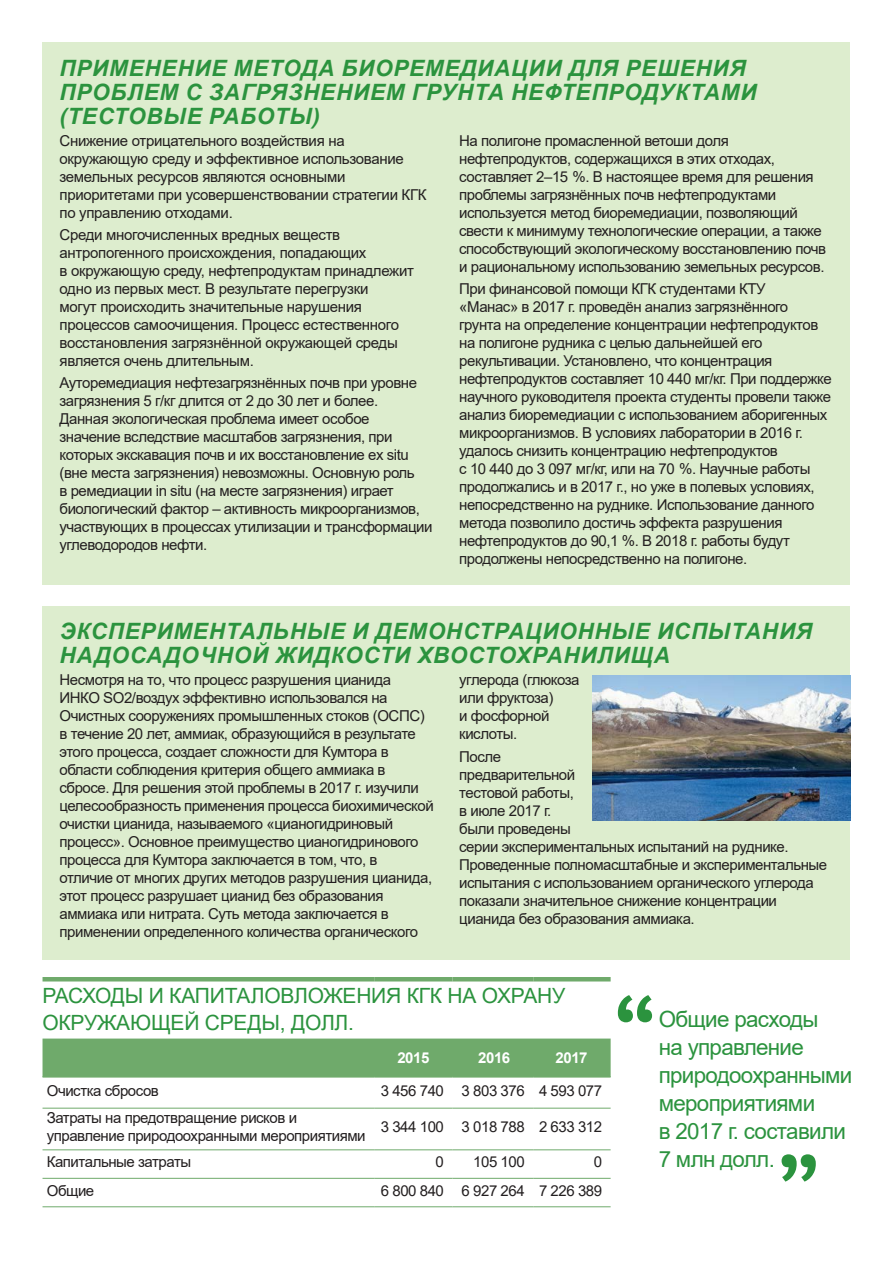
<style>
.page{position:relative;width:893px;height:1263px;background:#fff}
.page>*{position:absolute;margin:0;border:0;box-sizing:border-box;transform-origin:0 0}
.t1{font:italic 700 22.5px/24px "Arial";letter-spacing:.035em;color:#2b933e}
.t2{font:22.35px/27.9px "Arial";letter-spacing:-.03em;color:#2b933e}
.t3{font:21px/27px "Arial";letter-spacing:-.01em;color:#2b933e}
.t4{font:15px/18px "Arial";letter-spacing:-.03em;color:#231f20}
.t5{font:700 15px "Arial";letter-spacing:-.03em;color:#fff}
</style>
<div class="page">
<div style="left:43px;top:43px;width:807px;height:542px;background:#ddedce"></div>
<div style="left:43px;top:606px;width:807px;height:354px;background:#ddedce"></div>
<img style="left:592px;top:676px;width:258px;height:145px">
<svg style="left:618px;top:995px;width:34px;height:27px"></svg>
<svg style="left:782px;top:1154px;width:34px;height:27px"></svg>
<div style="left:43px;top:1038px;width:568px;height:38px;background:#6faa6b"></div>
<hr style="left:43px;top:977px;width:331px;height:4px;background:#6faa6b">
<hr style="left:374px;top:977px;width:78px;height:4px;background:#6faa6b">
<hr style="left:452px;top:977px;width:81px;height:4px;background:#6faa6b">
<hr style="left:533px;top:977px;width:78px;height:4px;background:#6faa6b">
<hr style="left:43px;top:1108px;width:331px;height:1px;background:#6faa6b">
<hr style="left:374px;top:1108px;width:78px;height:1px;background:#6faa6b">
<hr style="left:452px;top:1108px;width:81px;height:1px;background:#6faa6b">
<hr style="left:533px;top:1108px;width:78px;height:1px;background:#6faa6b">
<hr style="left:43px;top:1149px;width:331px;height:1px;background:#6faa6b">
<hr style="left:374px;top:1149px;width:78px;height:1px;background:#6faa6b">
<hr style="left:452px;top:1149px;width:81px;height:1px;background:#6faa6b">
<hr style="left:533px;top:1149px;width:78px;height:1px;background:#6faa6b">
<hr style="left:43px;top:1178px;width:331px;height:1px;background:#6faa6b">
<hr style="left:374px;top:1178px;width:78px;height:1px;background:#6faa6b">
<hr style="left:452px;top:1178px;width:81px;height:1px;background:#6faa6b">
<hr style="left:533px;top:1178px;width:78px;height:1px;background:#6faa6b">
<hr style="left:43px;top:1206px;width:331px;height:1px;background:#6faa6b">
<hr style="left:374px;top:1206px;width:78px;height:1px;background:#6faa6b">
<hr style="left:452px;top:1206px;width:81px;height:1px;background:#6faa6b">
<hr style="left:533px;top:1206px;width:78px;height:1px;background:#6faa6b">
<hr style="left:43px;top:1076px;width:331px;height:1px;background:#6faa6b">
<hr style="left:374px;top:1076px;width:78px;height:1px;background:#6faa6b">
<hr style="left:452px;top:1076px;width:81px;height:1px;background:#6faa6b">
<hr style="left:533px;top:1076px;width:78px;height:1px;background:#6faa6b">
<h1 class="t1" style="left:60px;top:56px;width:698px">Применение метода биоремедиации для решения проблем с загрязнением грунта нефтепродуктами (тестовые работы)</h1>
<p class="t4" style="left:60px;top:132px;width:367px">Снижение отрицательного воздействия на окружающую среду и эффективное использование земельных ресурсов являются основными приоритетами при усовершенствовании стратегии КГК по управлению отходами.</p>
<p class="t4" style="left:60px;top:226px;width:356px">Среди многочисленных вредных веществ антропогенного происхождения, попадающих<br>в окружающую среду, нефтепродуктам принадлежит одно из первых мест. В результате перегрузки<br>могут происходить значительные нарушения процессов самоочищения. П роцесс естественного восстановления загрязнённой окружающей среды является очень длительным.</p>
<p class="t4" style="left:60px;top:374px;width:375px">Ауторемедиация нефтезагрязнённых почв при уровне загрязнения 5 г/кг длится от 2 до 30 лет и более.<br>Данная экологическая проблема имеет особое значение вследствие масштабов загрязнения, при которых экскавация почв и их восстановление ex situ (вне места загрязнения) невозможны. Основную роль<br>в ремедиации in situ (на месте загрязнения) играет биологический фактор – активность микроорганизмов, участвующих в процессах утилизации и трансформации углеводородов нефти.</p>
<p class="t4" style="left:459px;top:132px;width:368px">На полигоне промасленной ветоши доля нефтепродуктов, содержащихся в этих отходах, составляет 2–15 %. В настоящее время для решения проблемы загрязнённых почв нефтепродуктами используется метод биоремедиации, позволяющий свести к минимуму технологические операции, а также способствующий экологическому восстановлению почв и рациональному использованию земельных ресурсов.</p>
<p class="t4" style="left:459px;top:280px;width:374px">П ри финансовой помощи КГК студентами КТУ<br>«Манас» в 2017 г. проведён анализ загрязнённого грунта на определение концентрации нефтепродуктов на полигоне рудника с целью дальнейшей его рекультивации. Установлено, что концентрация нефтепродуктов составляет 10 440 мг/кг. П ри поддержке научного руководителя проекта студенты провели также анализ биоремедиации с использованием аборигенных микроорганизмов. В условиях лаборатории в 2016 г. удалось снизить концентрацию нефтепродуктов<br>с 10 440 до 3 097 мг/кг, или на 70 %. Научные работы продолжались и в 2017 г., но уже в полевых условиях, непосредственно на руднике. Использование данного метода позволило достичь эффекта разрушения нефтепродуктов до 90,1 %. В 2018 г. работы будут продолжены непосредственно на полигоне.</p>
<h1 class="t1" style="left:60px;top:620px;width:754px">Экспериментальные и демонстрационные испытания надосадочной жидкости хвостохранилища</h1>
<p class="t4" style="left:60px;top:671px;width:333px">Н есмотря на то, что процесс разрушения цианида<br>ИНК</p>
<p class="t4" style="left:459px;top:671px;width:122px">углерода (глюкоза или фруктоза)<br>и фосфорной кислоты.</p>
<p class="t4" style="left:459px;top:747px;width:369px">После<br>предварительной<br>тестовой работы,<br>в июле 2017 г.<br>были проведены<br>серии экспериментальных испытаний на руднике.<br>П роведенные полномасштабные и экспериментальные испытания с использованием органического углерода показали значительное снижение концентрации цианида без образования аммиака.</p>
<p class="t4" style="left:60px;top:689px;width:341px;text-indent:29px">О SO2/воздух эффективно использовался на<br>Очистных сооружениях промышленных стоков (ОСПС</p>
<p class="t4" style="left:420px;top:707px;width:6px">)</p>
<p class="t4" style="left:60px;top:725px;width:376px">в течение 20 лет, аммиак, образующийся в результате этого процесса, создает сложности для Кумтора в области соблюдения критерия общего аммиака в сбросе. Для решения этой проблемы в 2017 г. изучили целесообразность применения процесса биохимической очистки цианида, называемого «цианогидриновый процесс». Основное преимущество цианогидринового процесса для Кумтора заключается в том, что, в отличие от многих других методов разрушения цианида, этот процесс разрушает цианид без образования аммиака или нитрата. Суть метода заключается в применении определенного количества органического</p>
<h3 class="t3" style="left:43px;top:982px;width:524px">Расход ы и капитало вложения КГК на охрану окружающей среды, Долл.</h3>
<p class="t5" style="left:397px;top:1047px;width:34px">2015</p>
<p class="t5" style="left:478px;top:1047px;width:34px">2016</p>
<p class="t5" style="left:556px;top:1047px;width:34px">2017</p>
<p class="t4" style="left:47px;top:1082px;width:114px">Очистка сбросов</p>
<p class="t4" style="left:381px;top:1082px;width:223px">3 456 740 3 803 376 4 593 077</p>
<p class="t4" style="left:47px;top:1109px;width:320px">Затраты на предотвращение рисков и управление природоохранными мероприятиями</p>
<p class="t4" style="left:381px;top:1118px;width:223px">3 344 100 3 018 788 2 633 312</p>
<p class="t4" style="left:47px;top:1153px;width:146px">Капитальные затраты</p>
<p class="t4" style="left:436px;top:1153px;width:10px">0</p>
<p class="t4" style="left:473px;top:1153px;width:53px">105 100</p>
<p class="t4" style="left:594px;top:1153px;width:10px">0</p>
<p class="t4" style="left:47px;top:1181px;width:49px">Общие</p>
<p class="t4" style="left:381px;top:1181px;width:223px">6 800 840 6 927 264 7 226 389</p>
<h2 class="t2" style="left:659px;top:1005px;width:195px">Общие расходы<br>на управление природоохранными мероприятиями<br>в 2017 г. составили<br>7 млн долл.</h2>
</div>
